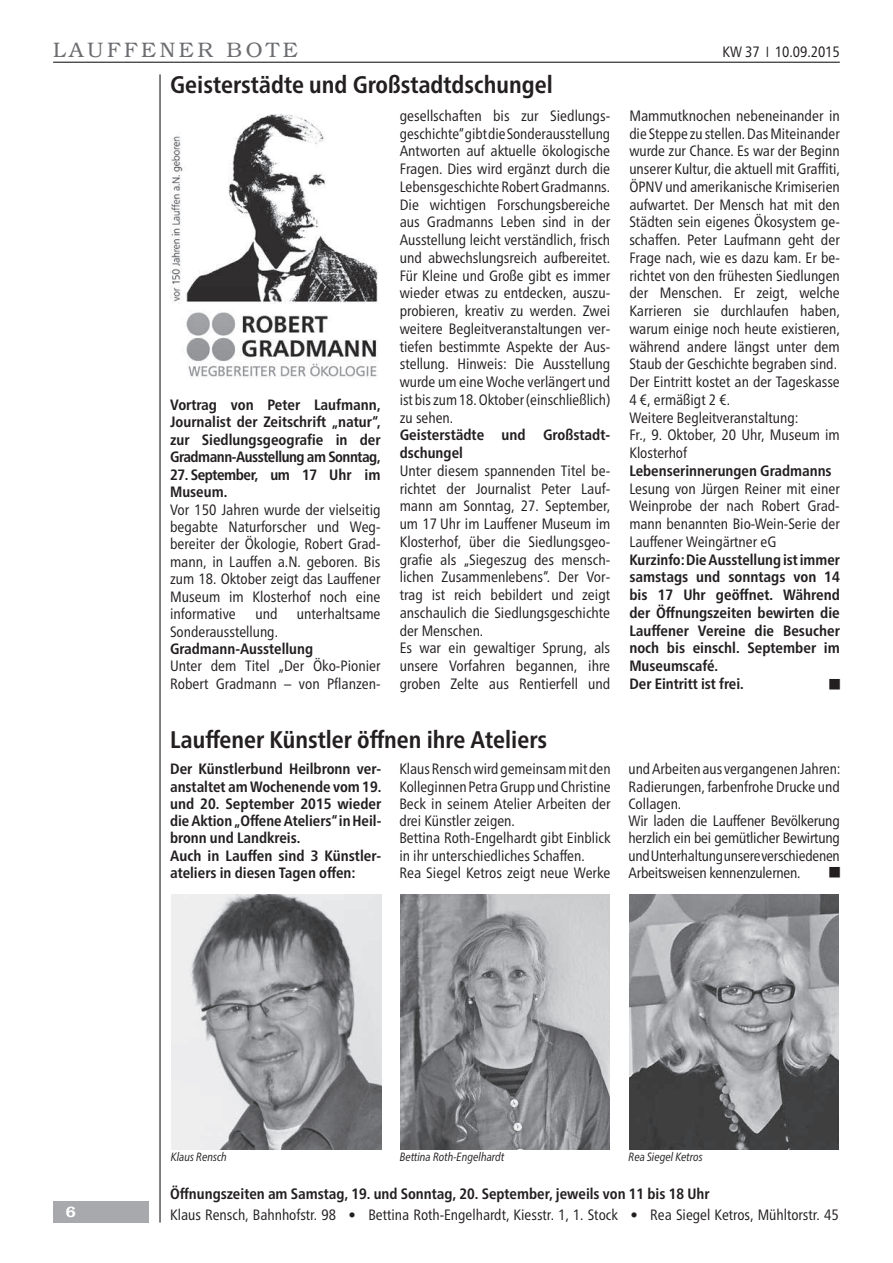
<style>
.page{position:relative;width:893px;height:1263px;background:#fff}
.page>*{position:absolute;margin:0;border:0;box-sizing:border-box;transform-origin:0 0}
.t1{font:700 condensed 24px "Frutiger Neue LTW1 G";color:#231f20}
.t2{font:300 21px "Bookman LT";letter-spacing:.17em;color:#6c6d70}
.t3{font:condensed 15px/17.7px "Frutiger Neue LTW1 G";color:#231f20}
.t4{font:700 condensed 15px/17.7px "Frutiger Neue LTW1 G";color:#231f20}
.t5{font:700 condensed 15px/17.4px "Frutiger Neue LTW1 G";letter-spacing:-.03em;color:#231f20}
.t6{font:600 15px "Bookman LT";color:#fff}
.t7{font:italic condensed 12px "Frutiger Neue LTW1 G";color:#231f20}
.t8{font:10.5px "European Pi One";color:#231f20}
</style>
<div class="page">
<hr style="left:53px;top:62px;width:787px;height:1px;background:#231f20">
<hr style="left:159px;top:74px;width:2px;height:1148px;background:#231f20">
<div style="left:53px;top:1201px;width:96px;height:21px;background:#a8a9ad"></div>
<img style="left:170px;top:114px;width:208px;height:265px">
<img style="left:171px;top:895px;width:210px;height:255px">
<img style="left:401px;top:895px;width:209px;height:255px">
<img style="left:629px;top:895px;width:210px;height:255px">
<h2 class="t2" style="left:53px;top:38px;width:246px">LAUFFENER BOTE</h2>
<p class="t3" style="left:722px;top:42px;width:119px">KW 37 10.09.2015</p>
<h1 class="t1" style="left:170px;top:66px;width:384px">Geisterstädte und Großstadtdschungel</h1>
<p class="t4" style="left:170px;top:395px;width:212px;text-align:justify">Vortrag von Peter Laufmann, Journalist der Zeitschrift „natur“, zur Siedlungsgeografie in der Gradmann-Ausstellung am Sonntag,</p>
<p class="t5" style="left:170px;top:464px;width:212px">27. September, um 17 Uhr im<br>Museum.</p>
<p class="t3" style="left:170px;top:499px;width:212px;text-align:justify">Vor 150 Jahren wurde der vielseitig begabte Naturforscher und Weg&shy;bereiter der Ökologie, Robert Grad&shy;mann, in Lauffen a.N. geboren. Bis zum 18. Oktober zeigt das Lauffener Museum im Klosterhof noch eine informative</p>
<p class="t3" style="left:255px;top:604px;width:24px">und</p>
<p class="t3" style="left:297px;top:604px;width:85px">unterhaltsame</p>
<p class="t3" style="left:170px;top:621px;width:109px">Sonderausstellung.</p>
<p class="t4" style="left:170px;top:638px;width:145px">Gradmann-Ausstellung</p>
<p class="t3" style="left:170px;top:656px;width:212px">Unter dem Titel „Der Öko-Pionier<br>Robert Gradmann – von Pflanzen-</p>
<p class="t3" style="left:400px;top:106px;width:212px;text-align:justify">gesellschaften bis zur Siedlungs&shy;geschichte“ gibt die Sonderausstellung Antworten auf aktuelle ökologische Fragen. Dies wird ergänzt durch die Lebensgeschichte Robert Gradmanns.<br>Die wichtigen Forschungsbereiche aus Gradmanns Leben sind in der Ausstellung leicht verständlich, frisch und abwechslungsreich aufbereitet.<br>Für Kleine und Große gibt es immer wieder etwas zu entdecken, auszu&shy;probieren, kreativ zu werden. Zwei weitere Begleitveranstaltungen ver&shy;tiefen bestimmte Aspekte der Aus&shy;stellung. Hinweis: Die Ausstellung wurde um eine Woche verlängert und ist bis zum 18. Oktober (einschließlich) zu sehen.</p>
<p class="t4" style="left:400px;top:425px;width:212px">Geisterstädte und Großstadt&shy;dschungel</p>
<p class="t3" style="left:400px;top:461px;width:212px">Unter diesem spannenden Titel be&shy;richtet der Journalist Peter Lauf&shy;mann am Sonntag, 27. September, um 17 Uhr im Lauffener Museum im<br>Klosterhof, über die Siedlungsgeo&shy;grafie als „Siegeszug des mensch&shy;lichen Zusammenlebens“. Der Vor&shy;trag ist reich bebildert und zeigt anschaulich die Siedlungsgeschichte der Menschen.<br>Es war ein gewaltiger Sprung, als unsere Vorfahren begannen, ihre groben Zelte aus Rentierfell und</p>
<p class="t3" style="left:629px;top:106px;width:212px">Mammutknochen nebeneinander in die Steppe zu stellen. Das Miteinander wurde zur Chance. Es war der Beginn unserer Kultur, die aktuell mit Graffiti, ÖPNV und amerikanische Krimiserien aufwartet. Der Mensch hat mit den Städten sein eigenes Ökosystem ge&shy;schaffen. Peter Laufmann geht der Frage nach, wie es dazu kam. Er be&shy;richtet von den frühesten Siedlungen der Menschen. Er zeigt, welche Karrieren sie durchlaufen haben, warum einige noch heute existieren, während andere längst unter dem Staub der Geschichte begraben sind.<br>Der Eintritt kostet an der Tageskasse 4 €, ermäßigt 2 €.<br>Weitere Begleitveranstaltung:<br>Fr., 9. Oktober, 20 Uhr, Museum im Klosterhof</p>
<p class="t4" style="left:629px;top:460px;width:204px">Lebenserinnerungen Gradmanns</p>
<p class="t3" style="left:629px;top:478px;width:212px;text-align:justify">Lesung von Jürgen Reiner mit einer Weinprobe der nach Robert Grad&shy;mann benannten Bio-Wein-Serie der Lauffener Weingärtner eG</p>
<p class="t4" style="left:629px;top:549px;width:212px">Kurzinfo: Die Ausstellung ist immer samstags und sonntags von 14 bis 17 Uhr geöffnet. Während der Öffnungszeiten bewirten die<br>Lauffener Vereine die Besucher noch bis einschl. September im<br>Museumscafé.<br>Der Eintritt ist frei.</p>
<p class="t8" style="left:829px;top:678px;width:12px">W</p>
<h1 class="t1" style="left:170px;top:722px;width:379px">Lauffener Künstler öffnen ihre Ateliers</h1>
<p class="t4" style="left:170px;top:759px;width:213px;line-height:17.2px">Der Künstlerbund Heilbronn ver&shy;anstaltet am Wochenende vom 19. und 20. September 2015 wieder die Aktion „Offene Ateliers“ in Heil&shy;bronn und Landkreis.<br>Auch in Lauffen sind 3 Künstler&shy;ateliers in diesen Tagen offen:</p>
<p class="t3" style="left:399px;top:759px;width:213px;line-height:17.2px">Klaus Renschwird gemeinsam mit den Kolleginnen Petra Grupp und Christine Beck in seinem Atelier Arbeiten der drei Künstler zeigen.<br>Bettina Roth-Engelhardt gibt Einblick in ihr unterschiedliches Schaffen.<br>Rea Siegel Ketros zeigt neue Werke</p>
<p class="t3" style="left:629px;top:759px;width:213px;line-height:17.2px">und Arbeiten aus vergangenen Jahren:<br>Radierungen, farbenfrohe Drucke und Collagen.<br>Wir laden die Lauffener Bevölkerung herzlich ein bei gemütlicher Bewirtung und Unterhaltung unsere verschiedenen Arbeitsweisen kennenzulernen.</p>
<p class="t8" style="left:829px;top:867px;width:12px">W</p>
<p class="t6" style="left:66px;top:1203px;width:11px">6</p>
<p class="t7" style="left:171px;top:1148px;width:58px">Klaus Rensch</p>
<p class="t7" style="left:400px;top:1148px;width:106px">Bettina Roth-Engelhardt</p>
<p class="t7" style="left:629px;top:1148px;width:76px">Rea Siegel Ketros</p>
<p class="t4" style="left:170px;top:1183px;width:541px">Öffnungszeiten am Samstag, 19. und Sonntag, 20. September, jeweils von 11 bis 18 Uhr</p>
<p class="t3" style="left:170px;top:1205px;width:670px">Klaus Rensch, Bahnhofstr. 98 • Bettina Roth-Engelhardt, Kiesstr. 1, 1. Stock • Rea Siegel Ketros, Mühltorstr. 45</p>
</div>
